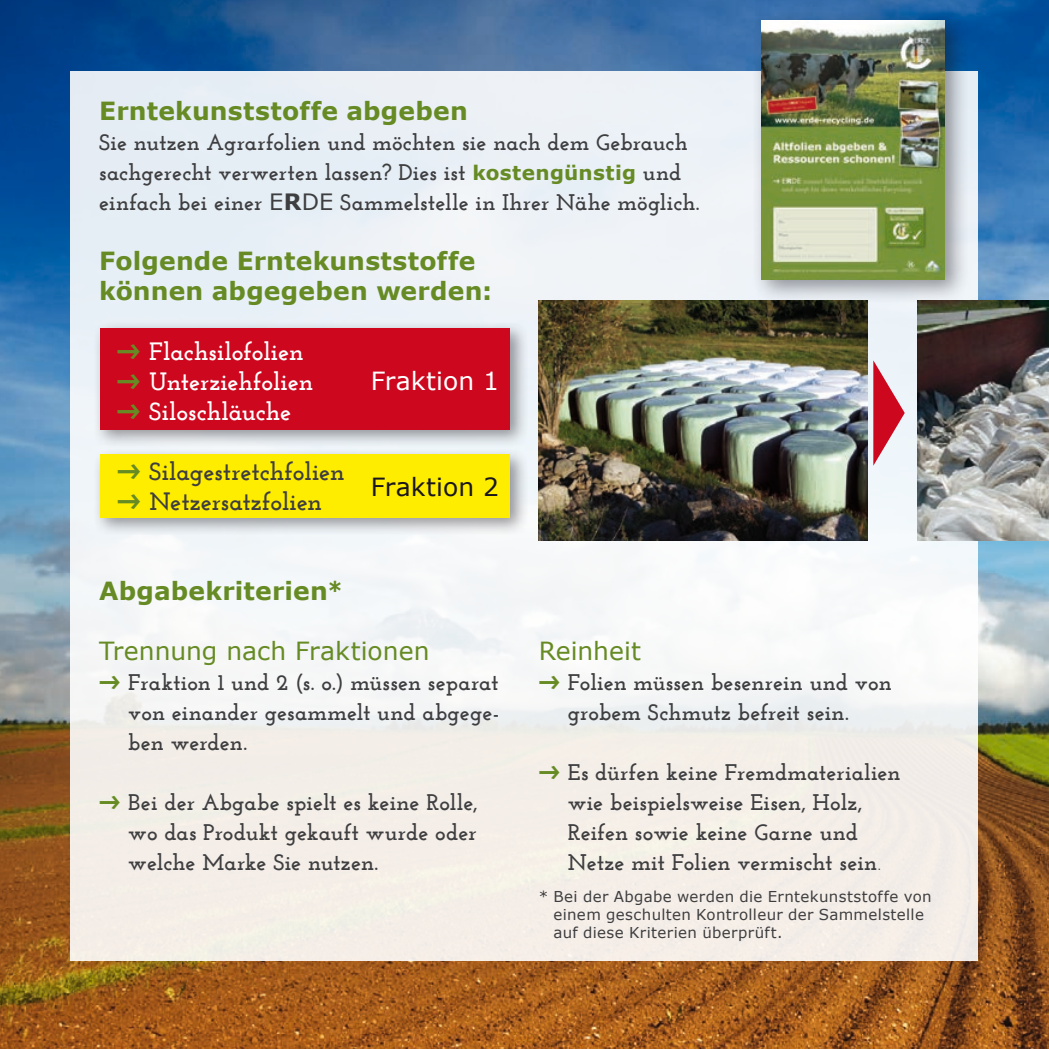
<style>
.page{position:relative;width:1049px;height:1049px;background:#fff}
.page>*{position:absolute;margin:0;border:0;box-sizing:border-box;transform-origin:0 0}
.t1{font:700 25px/30px "Verdana";letter-spacing:.005em;color:#678b24}
.t2{font:700 25px/30px "Josefin Slab";letter-spacing:-.005em;color:#fff}
.t3{font:700 25px/30px "Josefin Slab";letter-spacing:-.005em;color:#3e3e40}
.t4{font:25px "Verdana";color:#678b24}
.t5{font:25px "Verdana";letter-spacing:.005em;color:#fff}
.t6{font:25px "Verdana";letter-spacing:.005em;color:#1a171c}
.t7{font:700 22.5px/30px "Josefin Slab";color:#3e3e40}
.t8{font:15px/18px "Verdana";letter-spacing:.025em;color:#3e3e40}
.s1{font-family:"Verdana";font-size:20px;color:#678b24}
.s2{font-family:"Verdana";font-weight:400}
.s3{font-family:"Verdana"}
.s4{font-size:22.5px}
.s5{font-weight:400}
</style>
<div class="page">
<img style="left:0;top:0;width:1049px;height:1049px">
<div style="left:71px;top:71px;width:907px;height:889px;background:linear-gradient(to right,#eff1f2,#f4f2f0)"></div>
<div style="left:751px;top:10px;width:218px;height:294px;background:#1a171c;opacity:.45"></div>
<img style="left:761px;top:21px;width:184px;height:258px">
<div style="left:92px;top:446px;width:438px;height:91px;background:#1a171c;opacity:.45"></div>
<div style="left:101px;top:455px;width:409px;height:63px;background:#ffed00"></div>
<div style="left:92px;top:320px;width:438px;height:129px;background:#1a171c;opacity:.45"></div>
<div style="left:101px;top:328px;width:409px;height:101px;background:#cd071e"></div>
<img style="left:539px;top:300px;width:328px;height:240px">
<img style="left:918px;top:300px;width:131px;height:240px">
<svg style="left:100px;top:676px;width:20px;height:13px"></svg>
<svg style="left:100px;top:796px;width:20px;height:13px"></svg>
<svg style="left:539px;top:676px;width:20px;height:13px"></svg>
<svg style="left:539px;top:766px;width:20px;height:13px"></svg>
<div style="left:873px;top:360px;width:32px;height:106px;background:#eef5fa"></div>
<p class="t1" style="left:99px;top:95px;width:370px">Erntekunststoffe abgeben</p>
<p class="t7" style="left:99px;top:127px;width:602px">Sie nutzen Agrarfolien und möchten sie nach dem Gebrauch sachgerecht verwerten lassen? Dies ist <span class="s1">kostengünstig</span> und einfach bei einer <span class="s2">E</span><span class="s3">R</span><span class="s2">DE</span> Sammelstelle in Ihrer Nähe möglich.</p>
<p class="t1" style="left:99px;top:245px;width:395px">Folgende Erntekunststoffe können abgegeben werden:</p>
<p class="t2" style="left:149px;top:336px;width:165px">Flachsilofolien<br>Unterziehfolien<br>Siloschläuche</p>
<p class="t5" style="left:371px;top:364px;width:130px">Fraktion 1</p>
<p class="t3" style="left:149px;top:456px;width:197px">Silagestretchfolien<br>Netzersatzfolien</p>
<p class="t6" style="left:371px;top:470px;width:130px">Fraktion 2</p>
<p class="t1" style="left:99px;top:575px;width:245px">Abgabekriterien<span class="s4">*</span></p>
<p class="t4" style="left:99px;top:634px;width:332px">Trennung nach Fraktionen</p>
<p class="t7" style="left:128px;top:667px;width:373px;text-align:justify">Fraktion 1 und 2 (s. o.) müssen separat von einander gesammelt und abgege&shy;ben werden.</p>
<p class="t7" style="left:128px;top:787px;width:351px;text-align:justify">Bei der Abgabe spielt es keine Rolle, wo das Produkt gekauft wurde oder welche Marke Sie nutzen.</p>
<p class="t4" style="left:539px;top:634px;width:104px">Reinheit</p>
<p class="t7" style="left:568px;top:667px;width:325px">Folien müssen besenrein und von grobem Schmutz befreit sein.</p>
<p class="t7" style="left:568px;top:757px;width:334px">Es dürfen keine Fremdmaterialien wie beispielsweise Eisen, Holz,<br>Reifen sowie keine Garne und<br>Netze mit Folien vermischt sein<span class="s5">.</span></p>
<p class="t8" style="left:553px;top:888px;width:380px;text-indent:-15px">* Bei der Abgabe werden die Erntekunststoffe von einem geschulten Kontrolleur der Sammelstelle auf diese Kriterien überprüft.</p>
</div>
